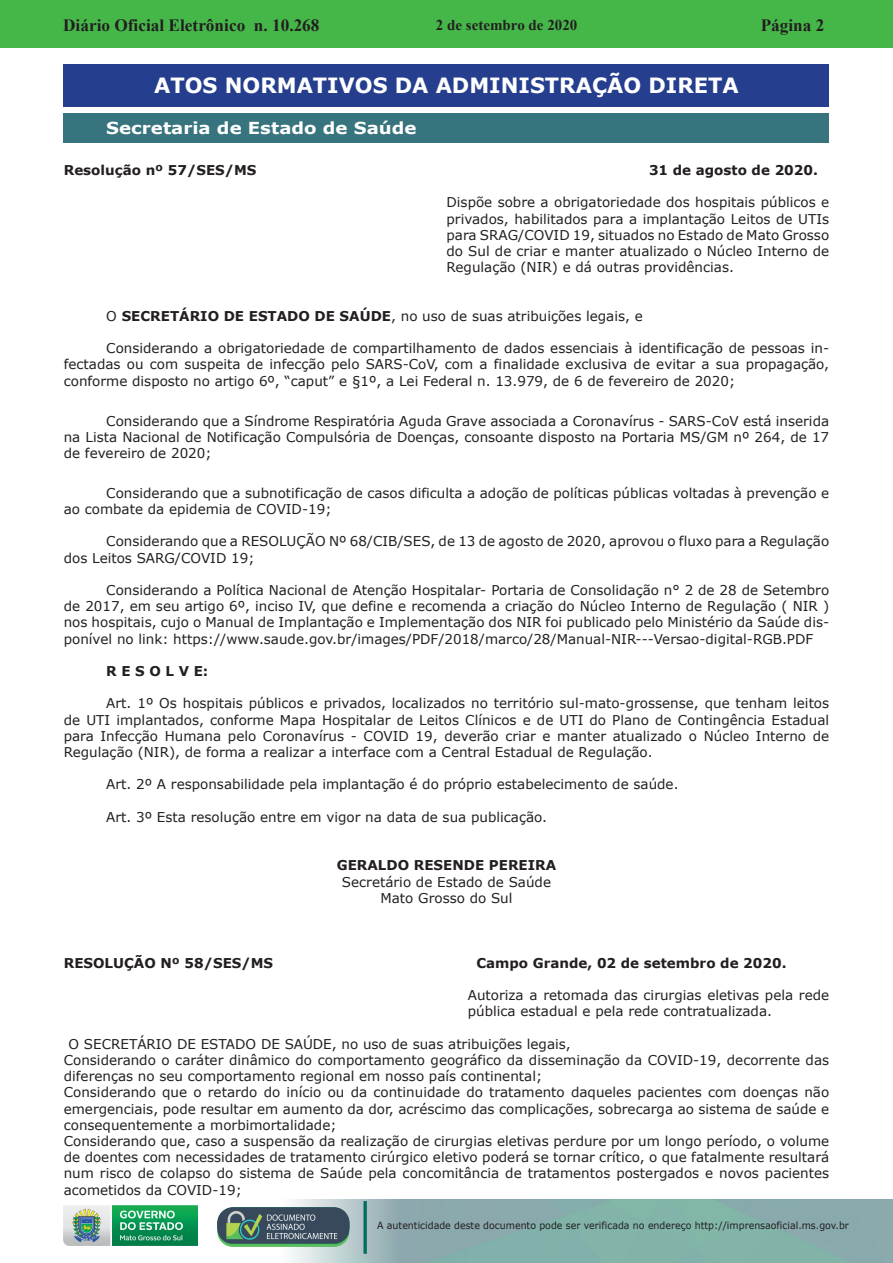
<style>
.page{position:relative;width:893px;height:1263px;background:#fff}
.page>*{position:absolute;margin:0;border:0;box-sizing:border-box;transform-origin:0 0}
.t1{font:700 21px "Verdana";color:#fff}
.t2{font:700 17.25px "Times New Roman";color:#231f20}
.t3{font:700 16.5px "Verdana";color:#fff;scale:1.1 1}
.t4{font:700 15px "Times New Roman";color:#231f20}
.t5{font:13.5px/16.2px "Verdana";color:#231f20;text-align:justify}
.t6{font:700 13.5px "Verdana";color:#231f20}
.t7{font:9.9px "Verdana";color:#231f20;scale:.95 1}
.s1{font-weight:700}
</style>
<div class="page">
<div style="left:0;top:0;width:893px;height:48px;background:#45b749"></div>
<img style="left:63px;top:1199px;width:830px;height:64px">
<img style="left:364px;top:1202px;width:2px;height:51px">
<img style="left:218px;top:1207px;width:132px;height:39px">
<img style="left:64px;top:1205px;width:134px;height:41px">
<div style="left:64px;top:64px;width:765px;height:42px;background:#253f8e"></div>
<div style="left:64px;top:113px;width:765px;height:30px;background:#37747e"></div>
<p class="t2" style="left:63px;top:13px;width:258px">Diário Oficial Eletrônico n. 10.268</p>
<p class="t4" style="left:436px;top:14px;width:143px">2 de setembro de 2020</p>
<p class="t2" style="left:761px;top:13px;width:65px">Página 2</p>
<h1 class="t1" style="left:154px;top:71px;width:586px">ATOS NORMATIVOS DA ADMINISTRAÇÃO DIRETA</h1>
<p class="t3" style="left:106px;top:116px;width:283px">Secretaria de Estado de Saúde</p>
<p class="t6" style="left:64px;top:160px;width:194px">Resolução nº 57/SES/MS</p>
<p class="t6" style="left:649px;top:160px;width:170px">31 de agosto de 2020.</p>
<p class="t5" style="left:447px;top:194px;width:384px">Dispõe sobre a obrigatoriedade dos hospitais públicos e privados, habilitados para a implantação Leitos de UTIs para SRAG/COVID 19, situados no Estado de Mato Grosso do Sul de criar e manter atualizado o Núcleo Interno de Regulação (NIR) e dá outras providências.</p>
<p class="t5" style="left:106px;top:308px;width:538px">O <span class="s1">SECRETÁRIO DE ESTADO DE SAÚDE</span>, no uso de suas atribuições legais, e</p>
<p class="t5" style="left:64px;top:340px;width:767px;text-indent:43px">Considerando a obrigatoriedade de compartilhamento de dados essenciais à identificação de pessoas in&shy;fectadas ou com suspeita de infecção pelo SARS-CoV, com a finalidade exclusiva de evitar a sua propagação, conforme disposto no artigo 6º, “caput” e §1º, a Lei Federal n. 13.979, de 6 de fevereiro de 2020;</p>
<p class="t5" style="left:64px;top:412px;width:767px;text-indent:43px">Considerando que a Síndrome Respiratória Aguda Grave associada a Coronavírus - SARS-CoV está inserida na Lista Nacional de Notificação Compulsória de Doenças, consoante disposto na Portaria MS/GM nº 264, de 17 de fevereiro de 2020;</p>
<p class="t5" style="left:64px;top:485px;width:767px;text-indent:43px">Considerando que a subnotificação de casos dificulta a adoção de políticas públicas voltadas à prevenção e ao combate da epidemia de COVID-19;</p>
<p class="t5" style="left:64px;top:533px;width:767px;text-indent:43px">Considerando que a RESOLUÇÃO Nº 68/CIB/SES, de 13 de agosto de 2020, aprovou o fluxo para a Regulação dos Leitos SARG/COVID 19;</p>
<p class="t5" style="left:64px;top:582px;width:767px;text-indent:43px">Considerando a Política Nacional de Atenção Hospitalar- Portaria de Consolidação n° 2 de 28 de Setembro de 2017, em seu artigo 6º, inciso IV, que define e recomenda a criação do Núcleo Interno de Regulação ( NIR ) nos hospitais, cujo o Manual de Implantação e Implementação dos NIR foi publicado pelo Ministério da Saúde dis&shy;ponível no link: https://www.saude.gov.br/images/PDF/2018/marco/28/Manual-NIR---Versao-digital-RGB.PDF</p>
<p class="t6" style="left:106px;top:662px;width:104px">R E S O L V E:</p>
<p class="t5" style="left:64px;top:695px;width:767px;text-indent:43px">Art. 1º Os hospitais públicos e privados, localizados no território sul-mato-grossense, que tenham leitos de UTI implantados, conforme Mapa Hospitalar de Leitos Clínicos e de UTI do Plano de Contingência Estadual para Infecção Humana pelo Coronavírus - COVID 19, deverão criar e manter atualizado o Núcleo Interno de Regulação (NIR), de forma a realizar a interface com a Central Estadual de Regulação.</p>
<p class="t5" style="left:106px;top:776px;width:574px">Art. 2º A responsabilidade pela implantação é do próprio estabelecimento de saúde.</p>
<p class="t5" style="left:106px;top:809px;width:442px">Art. 3º Esta resolução entre em vigor na data de sua publicação.</p>
<p class="t6" style="left:337px;top:856px;width:221px">GERALDO RESENDE PEREIRA</p>
<p class="t5" style="left:342px;top:873px;width:211px;text-align:center">Secretário de Estado de Saúde<br>Mato Grosso do Sul</p>
<p class="t6" style="left:64px;top:953px;width:211px">RESOLUÇÃO Nº 58/SES/MS</p>
<p class="t6" style="left:476px;top:953px;width:312px">Campo Grande, 02 de setembro de 2020.</p>
<p class="t5" style="left:468px;top:987px;width:363px">Autoriza a retomada das cirurgias eletivas pela rede pública estadual e pela rede contratualizada.</p>
<p class="t5" style="left:64px;top:1035px;width:767px;text-align:left;text-indent:5px">O SECRETÁRIO DE ESTADO DE SAÚDE, no uso de suas atribuições legais,<br>Considerando o caráter dinâmico do comportamento geográfico da disseminação da COVID-19, decorrente das diferenças no seu comportamento regional em nosso país continental;<br>Considerando que o retardo do início ou da continuidade do tratamento daqueles pacientes com doenças não emergenciais, pode resultar em aumento da dor, acréscimo das complicações, sobrecarga ao sistema de saúde e consequentemente a morbimortalidade;<br>Considerando que, caso a suspensão da realização de cirurgias eletivas perdure por um longo período, o volume de doentes com necessidades de tratamento cirúrgico eletivo poderá se tornar crítico, o que fatalmente resultará num risco de colapso do sistema de Saúde pela concomitância de tratamentos postergados e novos pacientes acometidos da COVID-19;</p>
<p class="t7" style="left:377px;top:1219px;width:498px">A autenticidade deste documento pode ser verificada no endereço http://imprensaoficial.ms.gov.br</p>
</div>
